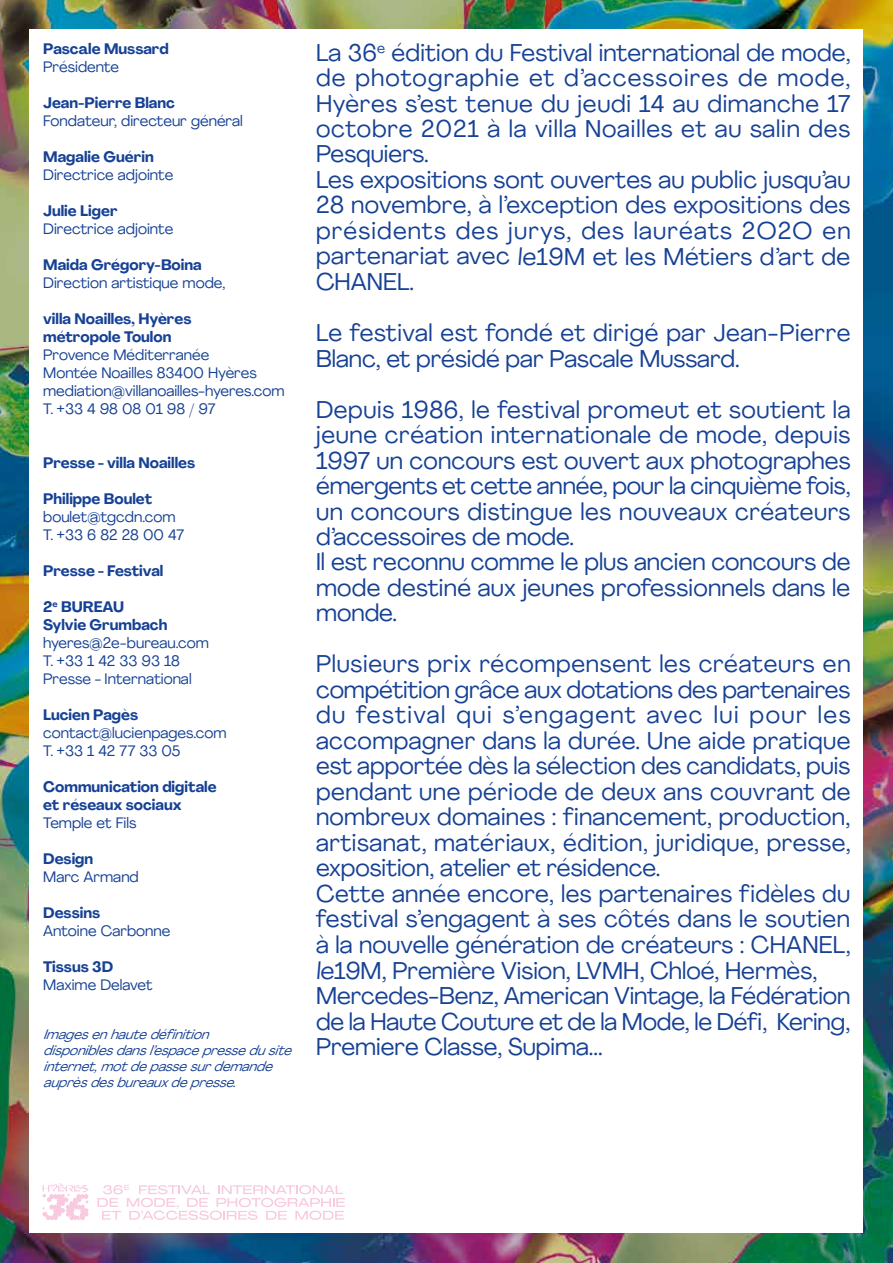
<style>
.page{position:relative;width:893px;height:1263px;background:#fff}
.page>*{position:absolute;margin:0;border:0;box-sizing:border-box;transform-origin:0 0}
.t1{font:24px/25.5px "Agrandir";letter-spacing:.01em;color:#164194}
.t2{font:15px/18px "Agrandir";color:#164194}
.t3{font:700 15px/18px "Agrandir";color:#164194}
.t4{font:italic 13.5px/16.2px "Agrandir";color:#164194}
</style>
<div class="page">
<img style="left:0;top:0;width:893px;height:1263px">
<div style="left:30px;top:30px;width:833px;height:1203px;background:#fff"></div>
<svg style="left:42px;top:1183px;width:46px;height:37px"></svg>
<svg style="left:97px;top:1185px;width:248px;height:35px"></svg>
<p class="t3" style="left:43px;top:40px;width:127px">Pascale Mussard</p>
<p class="t2" style="left:43px;top:57px;width:77px">Présidente</p>
<p class="t3" style="left:43px;top:94px;width:133px">Jean-Pierre Blanc</p>
<p class="t2" style="left:43px;top:111px;width:201px">Fondateur, directeur général</p>
<p class="t3" style="left:43px;top:148px;width:112px">Magalie Guérin</p>
<p class="t2" style="left:43px;top:165px;width:132px">Directrice adjointe</p>
<p class="t3" style="left:43px;top:202px;width:76px">Julie Liger</p>
<p class="t2" style="left:43px;top:219px;width:132px">Directrice adjointe</p>
<p class="t3" style="left:43px;top:256px;width:160px">Maida Grégory-Boina</p>
<p class="t2" style="left:43px;top:273px;width:184px">Direction artistique mode,</p>
<p class="t3" style="left:43px;top:310px;width:150px">villa Noailles, Hyères métropole Toulon</p>
<p class="t2" style="left:43px;top:345px;width:243px">Provence Méditerranée<br>Montée Noailles 83400 Hyères mediation@villanoailles-hyeres.com<br>T. +33 4 98 08 01 98 / 97</p>
<p class="t3" style="left:43px;top:454px;width:154px">Presse - villa Noailles</p>
<p class="t3" style="left:43px;top:490px;width:110px">Philippe Boulet</p>
<p class="t2" style="left:43px;top:507px;width:142px">boulet@tgcdn.com<br>T. +33 6 82 28 00 47</p>
<p class="t3" style="left:43px;top:562px;width:122px">Presse - Festival</p>
<p class="t3" style="left:43px;top:598px;width:126px">2<sup>e</sup> BUREAU<br>Sylvie Grumbach</p>
<p class="t2" style="left:43px;top:633px;width:167px">hyeres@2e-bureau.com<br>T. +33 1 42 33 93 18<br>Presse - International</p>
<p class="t3" style="left:43px;top:706px;width:96px">Lucien Pagès</p>
<p class="t2" style="left:43px;top:723px;width:185px">contact@lucienpages.com<br>T. +33 1 42 77 33 05</p>
<p class="t3" style="left:43px;top:778px;width:175px">Communication digitale et réseaux sociaux</p>
<p class="t2" style="left:43px;top:813px;width:95px">Temple et Fils</p>
<p class="t3" style="left:43px;top:850px;width:52px">Design</p>
<p class="t2" style="left:43px;top:867px;width:97px">Marc Armand</p>
<p class="t3" style="left:43px;top:904px;width:58px">Dessins</p>
<p class="t2" style="left:43px;top:921px;width:129px">Antoine Carbonne</p>
<p class="t3" style="left:43px;top:958px;width:71px">Tissus 3D</p>
<p class="t2" style="left:43px;top:975px;width:111px">Maxime Delavet</p>
<p class="t4" style="left:43px;top:1025px;width:255px">Imag esenhautedéfinition disponiblesdansl’espacepressedusite internet,motdepassesurdemande auprèsdesbureauxdepresse.</p>
<p class="t1" style="left:316px;top:39px;width:536px">La 36<sup>e</sup> édition du Festival international de mode, de photographie et d’accessoires de mode, Hyères s’est tenue du jeudi 14 au dimanche 17 octobre 2021 à la villa Noailles et au salin des Pesquiers.<br>Les expositions sont ouvertes au public jusqu’au 28 novembre, à l’exception des expositions des présidents des jurys, des lauréats 2O2O en partenariat avec le19M et les Métiers d’art de CHANEL.</p>
<p class="t1" style="left:316px;top:320px;width:536px">Le festival est fondé et dirigé par Jean-Pierre<br>Blanc, et présidé par Pascale Mussard.</p>
<p class="t1" style="left:316px;top:396px;width:536px">Depuis 1986, le festival promeut et soutient la jeune création internationale de mode, depuis 1997 un concours est ouvert aux photographes émergents et cette année, pour la cinquième fois, un concours distingue les nouveaux créateurs d’accessoires de mode.<br>Il est reconnu comme le plus ancien concours de mode destiné aux jeunes professionnels dans le monde.</p>
<p class="t1" style="left:316px;top:651px;width:536px">Plusieurs prix récompensent les créateurs en compétition grâce aux dotations des partenaires du festival qui s’engagent avec lui pour les accompagner dans la durée. Une aide pratique est apportée dès la sélection des candidats, puis pendant une période de deux ans couvrant de nombreux domaines : financement, production, artisanat, matériaux, édition, juridique, presse, exposition, atelier et résidence.<br>Cette année encore, les partenaires fidèles du festival s’engagent à ses côtés dans le soutien à la nouvelle génération de créateurs : CHANEL, le19M, Première Vision, LVMH, Chloé, Hermès, Mercedes-Benz, American Vintage, la Fédération de la Haute Couture et de la Mode, le Défi, Kering, Premiere Classe, Supima...</p>
</div>
